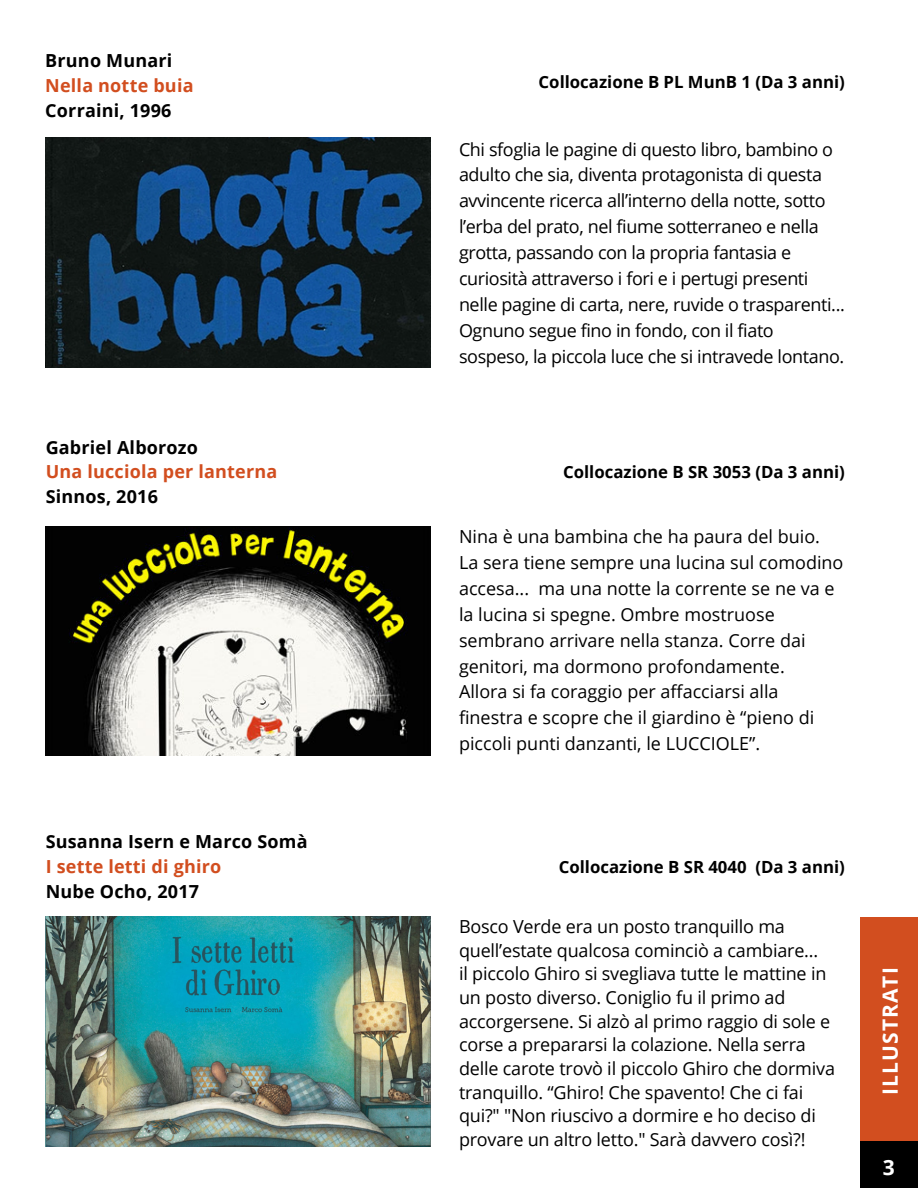
<style>
.page{position:relative;width:918px;height:1188px;background:#fff}
.page>*{position:absolute;margin:0;border:0;box-sizing:border-box;transform-origin:0 0}
.t1{font:700 21px "Open Sans";letter-spacing:.05em;color:#fff}
.t2{font:18px/25.8px "Open Sans";letter-spacing:-.01em;color:#000}
.t3{font:700 18px "Open Sans";letter-spacing:.01em;color:#000}
.t4{font:700 18px "Open Sans";letter-spacing:.01em;color:#d24e1f}
.t5{font:700 16.8px "Open Sans";color:#000}
</style>
<div class="page">
<div style="left:861px;top:917px;width:57px;height:224px;background:#d24e1f"></div>
<div style="left:861px;top:1141px;width:57px;height:47px;background:#000"></div>
<img style="left:45px;top:138px;width:385px;height:229px">
<img style="left:45px;top:526px;width:385px;height:230px">
<img style="left:45px;top:917px;width:385px;height:229px">
<p class="t3" style="left:45px;top:48px;width:129px">Bruno Munari</p>
<p class="t4" style="left:45px;top:73px;width:150px">Nella notte buia</p>
<p class="t3" style="left:45px;top:97px;width:128px">Corraini, 1996</p>
<p class="t3" style="left:46px;top:434px;width:154px">Gabriel Alborozo</p>
<p class="t4" style="left:46px;top:459px;width:233px">Una lucciola per lanterna</p>
<p class="t3" style="left:46px;top:484px;width:114px">Sinnos, 2016</p>
<p class="t3" style="left:46px;top:829px;width:263px">Susanna Isern e Marco Somà</p>
<p class="t4" style="left:46px;top:854px;width:177px">I sette letti di ghiro</p>
<p class="t3" style="left:46px;top:879px;width:155px">Nube Ocho, 2017</p>
<p class="t5" style="left:539px;top:70px;width:308px">Collocazione B PL MunB 1 (Da 3 anni)</p>
<p class="t2" style="left:459px;top:136px;width:387px">Chi sfoglia le pagine di questo libro, bambino o adulto che sia, diventa protagonista di questa avvincente ricerca all’interno della notte, sotto l’erba del prato, nel fiume sotterraneo e nella grotta, passando con la propria fantasia e curiosità attraverso i fori e i pertugi presenti nelle pagine di carta, nere, ruvide o trasparenti...<br>Ognuno segue fino in fondo, con il fiato sospeso, la piccola luce che si intravede lontano.</p>
<p class="t5" style="left:563px;top:460px;width:283px">Collocazione B SR 3053 (Da 3 anni)</p>
<p class="t2" style="left:459px;top:523px;width:386px">Nina è una bambina che ha paura del buio.<br>La sera tiene sempre una lucina sul comodino accesa... ma una notte la corrente se ne va e la lucina si spegne. Ombre mostruose sembrano arrivare nella stanza. Corre dai genitori, ma dormono profondamente.<br>Allora si fa coraggio per affacciarsi alla finestra e scopre che il giardino è “pieno di piccoli punti danzanti, le LUCCIOLE”.</p>
<p class="t5" style="left:559px;top:855px;width:288px">Collocazione B SR 4040 (Da 3 anni)</p>
<p class="t2" style="left:459px;top:914px;width:378px;line-height:23.7px">Bosco Verde era un posto tranquillo ma quell’estate qualcosa cominciò a cambiare…<br>il piccolo Ghiro si svegliava tutte le mattine in un posto diverso. Coniglio fu il primo ad accorgersene. Si alzò al primo raggio di sole e corse a prepararsi la colazione. Nella serra delle carote trovò il piccolo Ghiro che dormiva tranquillo. “Ghiro! Che spavento! Che ci fai qui?" "Non riuscivo a dormire e ho deciso di provare un altro letto." Sarà davvero così?!</p>
<p class="t1" style="left:875px;top:1095px;width:129px;rotate:-90deg">ILLUSTRATI</p>
<p class="t1" style="left:883px;top:1153px;width:13px">3</p>
</div>
